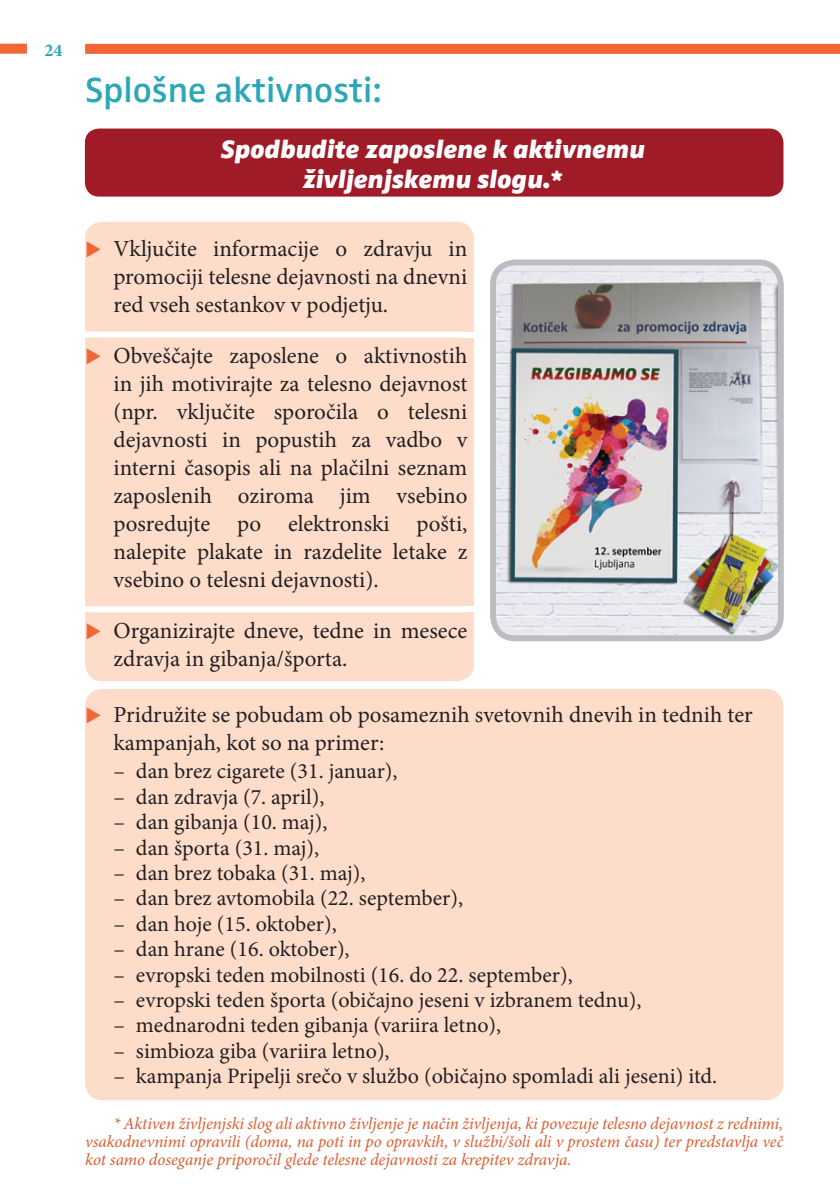
<style>
.page{position:relative;width:840px;height:1191px;background:#fff}
.page>*{position:absolute;margin:0;border:0;box-sizing:border-box;transform-origin:0 0}
.t1{font:600 36px "Zwo Pro";color:#2da7b7}
.t2{font:italic 900 26px/30px "Zwo Pro";color:#fff;text-align:center}
.t3{font:23px/28px "Minion Pro";color:#231f20;text-align:justify}
.t4{font:22px "Minion Pro";color:#231f20}
.t5{font:700 18px "Minion Pro";color:#2da7b7}
.t6{font:italic 17px/18px "Minion Pro";letter-spacing:-.005em;color:#db5d31;text-align:justify}
.s1{font-family:"Zwo Pro";font-weight:700;font-size:22px;color:#f26636}
</style>
<div class="page">
<div style="left:85px;top:44px;width:754px;height:10px;background:#f26636"></div>
<div style="left:0;top:44px;width:27px;height:10px;background:#f26636"></div>
<div style="left:85px;top:689px;width:697px;height:411px;background:#fddcca;border-radius:17px"></div>
<div style="left:85px;top:222px;width:388px;height:459px;background:#fddcca;border-radius:17px"></div>
<div style="left:85px;top:331px;width:382px;height:6px;background:#fff"></div>
<div style="left:85px;top:606px;width:382px;height:6px;background:#fff"></div>
<div style="left:85px;top:128px;width:698px;height:69px;background:#9f1b28;border-radius:14px"></div>
<img style="left:497px;top:266px;width:283px;height:370px">
<div style="left:490px;top:259px;width:293px;height:382px;border:6px solid #bcbdc0;border-radius:22px"></div>
<div style="left:461px;top:331px;width:13px;height:6px;background:#fff"></div>
<div style="left:461px;top:606px;width:13px;height:6px;background:#fff"></div>
<p class="t5" style="left:44px;top:37px;width:19px">24</p>
<h1 class="t1" style="left:85px;top:69px;width:297px">Splošne aktivnosti:</h1>
<p class="t2" style="left:221px;top:134px;width:425px">Spodbudite zaposlene k aktivnemu življenjskemu slogu.*</p>
<p class="t3" style="left:113px;top:235px;width:355px;text-indent:-28px"><span class="s1">▶</span> Vključite informacije o zdravju in promociji telesne dejavnosti na dnevni red vseh sestankov v podjetju.</p>
<p class="t3" style="left:113px;top:342px;width:355px;text-indent:-28px"><span class="s1">▶</span> Obveščajte zaposlene o aktivnostih in jih motivirajte za telesno dejavnost (npr. vključite sporočila o telesni dejavnosti in popustih za vadbo v interni časopis ali na plačilni seznam zaposlenih oziroma jim vsebino posredujte po elektronski pošti, nalepite plakate in razdelite letake z vsebino o telesni dejavnosti).</p>
<p class="t3" style="left:113px;top:616px;width:355px;text-indent:-28px"><span class="s1">▶</span> Organizirajte dneve, tedne in mesece zdravja in gibanja/športa.</p>
<p class="t3" style="left:113px;top:701px;width:640px;text-indent:-28px"><span class="s1">▶</span> Pridružite se pobudam ob posameznih svetovnih dnevih in tednih ter kampanjah, kot so na primer:</p>
<p class="t4" style="left:113px;top:756px;width:285px">– dan brez cigarete (31. januar),</p>
<p class="t4" style="left:113px;top:782px;width:212px">– dan zdravja (7. april),</p>
<p class="t4" style="left:113px;top:807px;width:215px">– dan gibanja (10. maj),</p>
<p class="t4" style="left:113px;top:832px;width:207px">– dan športa (31. maj),</p>
<p class="t4" style="left:113px;top:858px;width:253px">– dan brez tobaka (31. maj),</p>
<p class="t4" style="left:113px;top:883px;width:351px">– dan brez avtomobila (22. september),</p>
<p class="t4" style="left:113px;top:909px;width:224px">– dan hoje (15. oktober),</p>
<p class="t4" style="left:113px;top:934px;width:237px">– dan hrane (16. oktober),</p>
<p class="t4" style="left:113px;top:959px;width:460px">– evropski teden mobilnosti (16. do 22. september),</p>
<p class="t4" style="left:113px;top:985px;width:529px">– evropski teden športa (običajno jeseni v izbranem tednu),</p>
<p class="t4" style="left:113px;top:1010px;width:389px">– mednarodni teden gibanja (variira letno),</p>
<p class="t4" style="left:113px;top:1036px;width:277px">– simbioza giba (variira letno),</p>
<p class="t4" style="left:113px;top:1061px;width:604px">– kampanja Pripelji srečo v službo (običajno spomladi ali jeseni) itd.</p>
<p class="t6" style="left:85px;top:1114px;width:699px;text-indent:28px">* Aktiven življenjski slog ali aktivno življenje je način življenja, ki povezuje telesno dejavnost z rednimi, vsakodnevnimi opravili (doma, na poti in po opravkih, v službi/šoli ali v prostem času) ter predstavlja več kot samo doseganje priporočil glede telesne dejavnosti za krepitev zdravja.</p>
</div>
